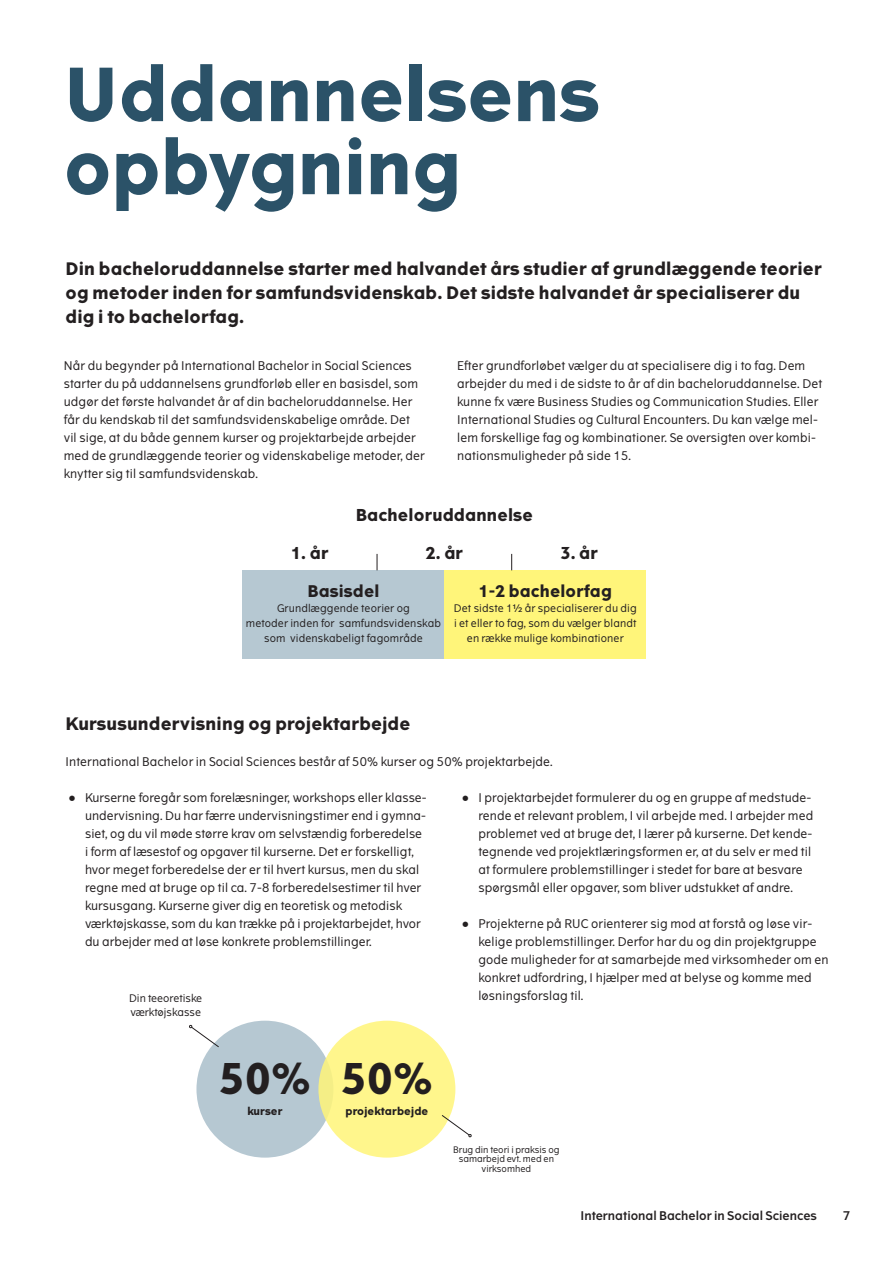
<style>
.page{position:relative;width:893px;height:1263px;background:#fff}
.page>*{position:absolute;margin:0;border:0;box-sizing:border-box;transform-origin:0 0}
.Heading_1_-_Bold_18{font:700 73.05px "The Wave";color:#2b5268}
.Brødtekst{font:700 42.3px "The Wave";color:#231f20}
.Heading_3_-_Bold_18{font:700 17.25px/24px "The Wave";letter-spacing:.01em;color:#231f20}
.Brødtekst_uden_juste{font:700 16.5px "The Wave";letter-spacing:.01em;color:#231f20}
.Brødtekst-2{font:700 16.2px "The Wave";letter-spacing:.01em;color:#231f20}
.Brødtekst-3{font:12px/18px "The Wave";letter-spacing:.01em;color:#231f20}
.t1{font:12px "The Wave D Bd";color:#231f20}
.Brødtekst-4{font:700 10.65px "The Wave";letter-spacing:.01em;color:#231f20}
.Brødtekst-5{font:10.5px/15px "The Wave";letter-spacing:.01em;color:#231f20;text-align:center}
.Billedtekst{font:10.5px "The Wave";color:#231f20}
.Billedtekst-2{font:9px/9.4px "The Wave";color:#231f20;text-align:center}
</style>
<div class="page">
<div style="left:242px;top:570px;width:202px;height:89px;background:#b6c8d2"></div>
<div style="left:444px;top:570px;width:202px;height:89px;background:#fff57a"></div>
<svg style="left:377px;top:554px;width:1px;height:16px"></svg>
<svg style="left:511px;top:554px;width:1px;height:16px"></svg>
<div style="left:196px;top:1021px;width:137px;height:136px;background:#b6c8d2;border-radius:50%"></div>
<div style="left:318px;top:1021px;width:137px;height:136px;background:#fff68c;border-radius:50%"></div>
<svg style="left:189px;top:1025px;width:30px;height:23px"></svg>
<svg style="left:441px;top:1114px;width:31px;height:23px"></svg>
<p class="Heading_1_-_Bold_18" style="left:64px;top:48px;width:537px">Uddannelsens</p>
<p class="Heading_1_-_Bold_18" style="left:64px;top:121px;width:399px">opbygning</p>
<p class="Heading_3_-_Bold_18" style="left:66px;top:258px;width:758px">Din bacheloruddannelse starter med halvandet års studier af grundlæggende teorier og metoder inden for samfundsvidenskab. Det sidste halvandet år specialiserer du dig i to bachelorfag.</p>
<p class="Brødtekst-3" style="left:64px;top:356px;width:363px">Når du begynder på International Bachelor in Social Sciences starter du på uddannelsens grundforløb eller en basisdel, som udgør det første halvandet år af din bacheloruddannelse. Her får du kendskab til det samfundsvidenskabelige område. Det vil sige, at du både gennem kurser og projektarbejde arbejder med de grundlæggende teorier og videnskabelige metoder, der knytter sig til samfundsvidenskab.</p>
<p class="Brødtekst-3" style="left:457px;top:356px;width:367px">Efter grundforløbet vælger du at specialisere dig i to fag. Dem arbejder du med i de sidste to år af din bacheloruddannelse. Det kunne fx være Business Studies og Communication Studies. Eller International Studies og Cultural Encounters. Du kan vælge mel&shy;lem forskellige fag og kombinationer. Se oversigten over kombi&shy;nationsmuligheder på side 15.</p>
<p class="Brødtekst_uden_juste" style="left:356px;top:505px;width:179px">Bacheloruddannelse</p>
<p class="Brødtekst_uden_juste" style="left:291px;top:542px;width:39px">1. år</p>
<p class="Brødtekst_uden_juste" style="left:426px;top:542px;width:39px">2. år</p>
<p class="Brødtekst_uden_juste" style="left:561px;top:542px;width:39px">3. år</p>
<p class="Brødtekst-2" style="left:479px;top:581px;width:134px">1-2 bachelorfag</p>
<p class="Brødtekst-5" style="left:454px;top:600px;width:184px">Det sidste 1½ år specialiserer du dig</p>
<p class="Brødtekst-5" style="left:454px;top:615px;width:184px">i et eller to fag, som du vælger blandt</p>
<p class="Brødtekst-5" style="left:467px;top:630px;width:158px">en række mulige kombinationer</p>
<p class="Brødtekst-2" style="left:308px;top:581px;width:73px">Basisdel</p>
<p class="Brødtekst-5" style="left:277px;top:600px;width:134px">Grundlæggende teorier og</p>
<p class="Brødtekst-5" style="left:246px;top:615px;width:197px">metoder inden for samfundsvidenskab som videnskabeligt fagområde</p>
<p class="Heading_3_-_Bold_18" style="left:66px;top:712px;width:346px">Kursusundervisning og projektarbejde</p>
<p class="Brødtekst-3" style="left:66px;top:752px;width:489px">International Bachelor in Social Sciences består af 50% kurser og 50% projektarbejde.</p>
<p class="Brødtekst-3" style="left:85px;top:788px;width:343px;text-indent:-17px">• Kurserne foregår som forelæsninger, workshops eller klasse&shy;undervisning. Du har færre undervisningstimer end i gymna&shy;siet, og du vil møde større krav om selvstændig forberedelse i form af læsestof og opgaver til kurserne. Det er forskelligt, hvor meget forberedelse der er til hvert kursus, men du skal regne med at bruge op til ca. 7-8 forberedelsestimer til hver kursusgang. Kurserne giver dig en teoretisk og metodisk værktøjskasse, som du kan trække på i projektarbejdet, hvor du arbejder med at løse konkrete problemstillinger.</p>
<p class="Brødtekst-3" style="left:478px;top:788px;width:336px;text-indent:-17px">• I projektarbejdet formulerer du og en gruppe af medstude&shy;rende et relevant problem, I vil arbejde med. I arbejder med problemet ved at bruge det, I lærer på kurserne. Det kende&shy;tegnende ved projektlæringsformen er, at du selv er med til at formulere problemstillinger i stedet for bare at besvare spørgsmål eller opgaver, som bliver udstukket af andre.</p>
<p class="Brødtekst-3" style="left:478px;top:914px;width:352px;text-indent:-17px">• Projekterne på RUC orienterer sig mod at forstå og løse vir&shy;kelige problemstillinger. Derfor har du og din projektgruppe gode muligheder for at samarbejde med virksomheder om en konkret udfordring, I hjælper med at belyse og komme med</p>
<p class="Billedtekst" style="left:129px;top:991px;width:75px">Din teeoretiske</p>
<p class="Brødtekst-3" style="left:478px;top:986px;width:107px">løsningsforslag til.</p>
<p class="Billedtekst" style="left:130px;top:1005px;width:72px">værktøjskasse</p>
<p class="Brødtekst" style="left:219px;top:1051px;width:94px">50%</p>
<p class="Brødtekst-4" style="left:247px;top:1104px;width:37px">kurser</p>
<p class="Brødtekst" style="left:341px;top:1051px;width:94px">50%</p>
<p class="Brødtekst-4" style="left:345px;top:1104px;width:84px">projektarbejde</p>
<p class="Billedtekst-2" style="left:453px;top:1145px;width:108px">Brug din teori i praksis og samarbejd evt. med en virksomhed</p>
<p class="t1" style="left:580px;top:1208px;width:238px">International Bachelor in Social Sciences</p>
<p class="t1" style="left:843px;top:1208px;width:9px">7</p>
</div>
